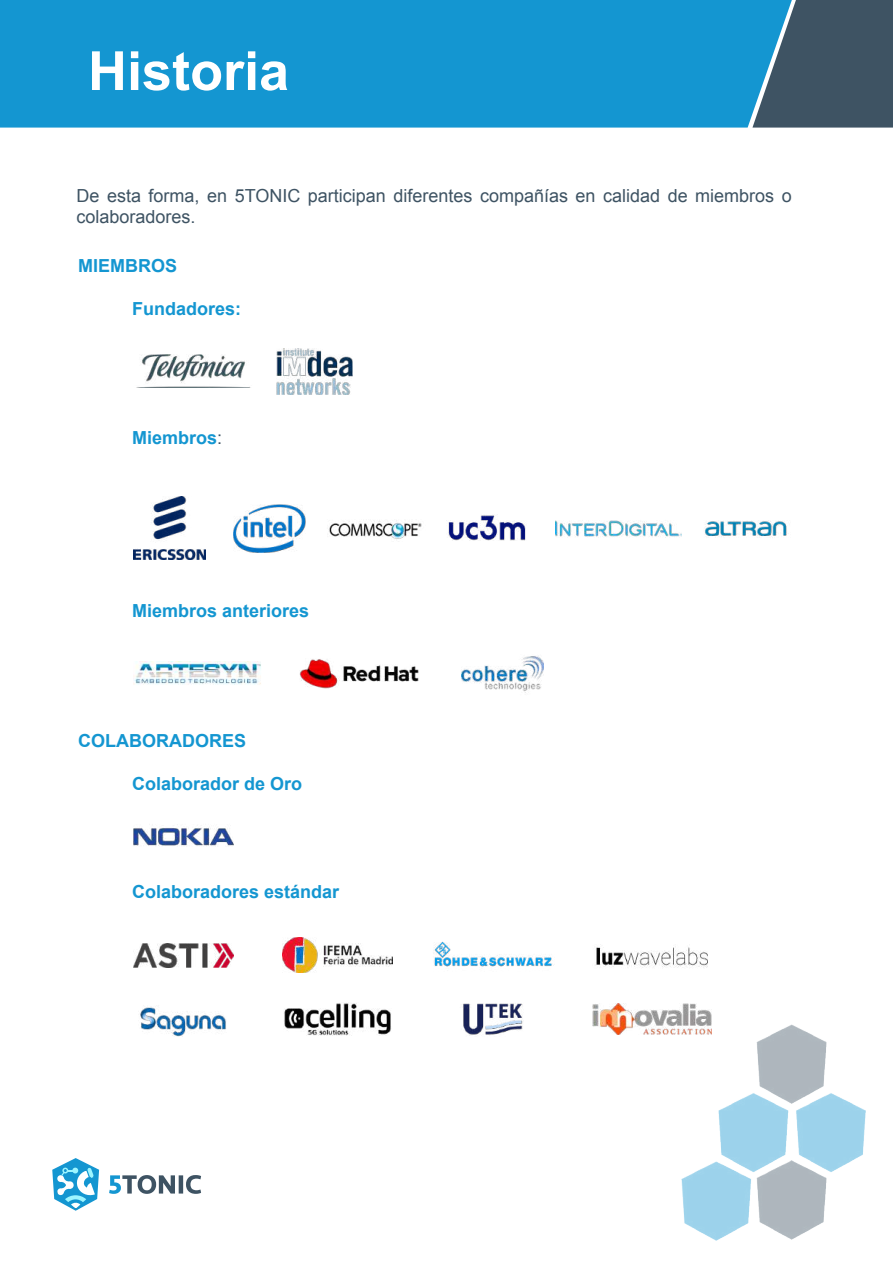
<style>
.page{position:relative;width:893px;height:1263px;background:#fff}
.page>*{position:absolute;margin:0;border:0;box-sizing:border-box;transform-origin:0 0}
.t1{font:700 54px "Arial";color:#fff}
.t2{font:700 18px "Arial";color:#1496d1}
.t3{font:18px/21.6px "Arial";color:#3e5363}
.s1{font-weight:400;color:#3e5363}
</style>
<div class="page">
<img style="left:682px;top:1025px;width:184px;height:216px">
<svg style="left:109px;top:1175px;width:92px;height:19px"></svg>
<svg style="left:52px;top:1158px;width:47px;height:53px"></svg>
<div style="left:0;top:0;width:752px;height:128px;background:#1496d1"></div>
<svg style="left:752px;top:0;width:141px;height:128px;background:#3f6176"></svg>
<img style="left:142px;top:355px;width:103px;height:32px">
<img style="left:276px;top:348px;width:77px;height:46px">
<img style="left:134px;top:497px;width:72px;height:63px">
<img style="left:234px;top:504px;width:72px;height:48px">
<img style="left:329px;top:520px;width:93px;height:19px">
<img style="left:448px;top:515px;width:78px;height:25px">
<img style="left:556px;top:520px;width:126px;height:18px">
<img style="left:705px;top:520px;width:82px;height:18px">
<img style="left:134px;top:662px;width:127px;height:23px">
<img style="left:299px;top:659px;width:120px;height:30px">
<img style="left:461px;top:656px;width:83px;height:37px">
<img style="left:134px;top:828px;width:100px;height:18px">
<img style="left:134px;top:943px;width:100px;height:24px">
<img style="left:282px;top:938px;width:110px;height:35px">
<img style="left:434px;top:941px;width:118px;height:26px">
<img style="left:595px;top:946px;width:113px;height:22px">
<img style="left:140px;top:1007px;width:86px;height:29px">
<img style="left:284px;top:1003px;width:107px;height:32px">
<img style="left:463px;top:1003px;width:60px;height:33px">
<img style="left:592px;top:1004px;width:119px;height:30px">
<h1 class="t1" style="left:88px;top:35px;width:203px">Historia</h1>
<p class="t3" style="left:77px;top:185px;width:717px">De esta forma, en 5TONIC participan diferentes compañías en calidad de miembros o colaboradores.</p>
<p class="t2" style="left:78px;top:253px;width:101px">MIEMBROS</p>
<p class="t2" style="left:132px;top:297px;width:111px">Fundadores:</p>
<p class="t2" style="left:132px;top:426px;width:92px">Miembros<span class="s1">:</span></p>
<p class="t2" style="left:132px;top:599px;width:179px">Miembros anteriores</p>
<p class="t2" style="left:78px;top:729px;width:169px">COLABORADORES</p>
<p class="t2" style="left:132px;top:772px;width:172px">Colaborador de Oro</p>
<p class="t2" style="left:132px;top:880px;width:209px">Colaboradores estándar</p>
</div>
